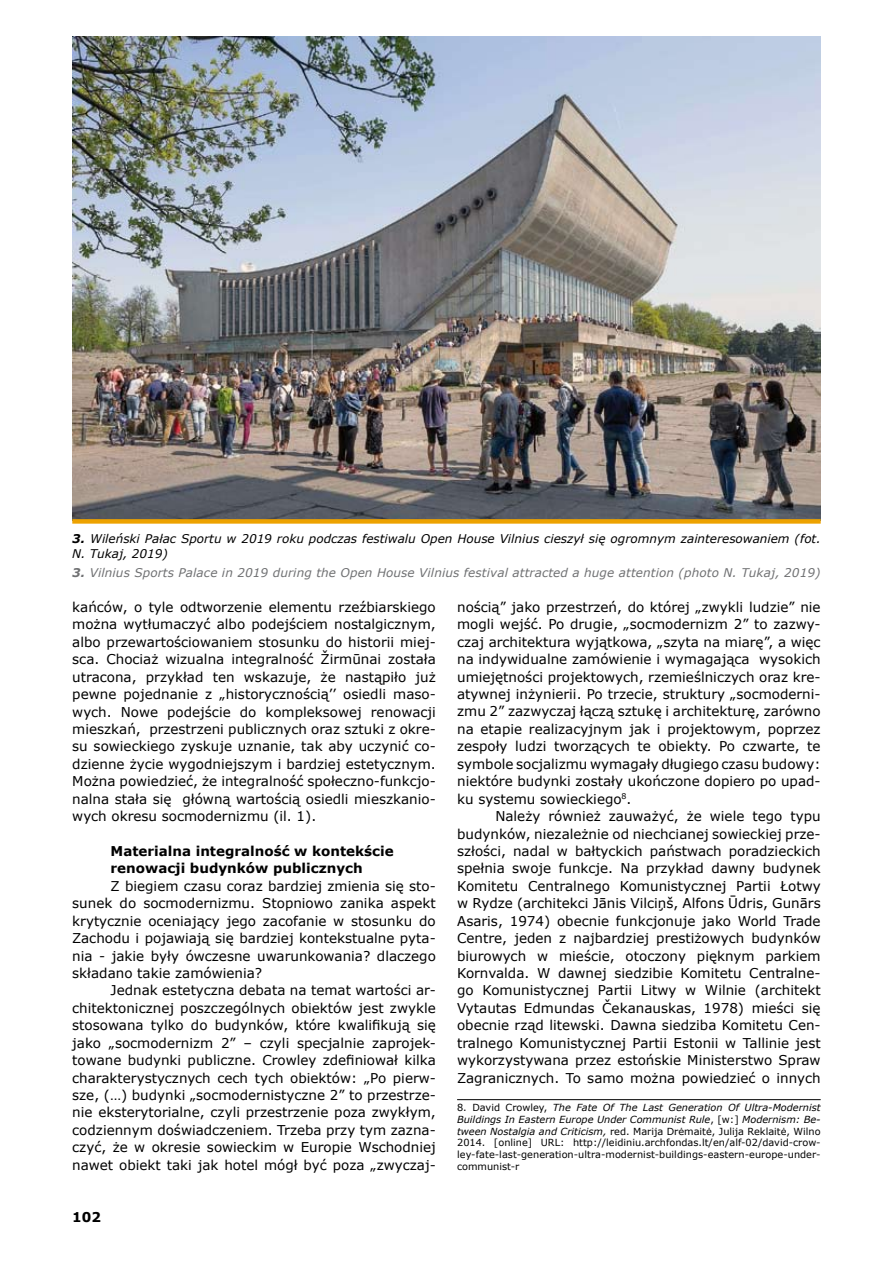
<style>
.page{position:relative;width:893px;height:1263px;background:#fff}
.page>*{position:absolute;margin:0;border:0;box-sizing:border-box;transform-origin:0 0}
.t1{font:13.5px/17.4px "Verdana";color:#000;text-align:justify}
.t2{font:700 13.5px/17.4px "Verdana";color:#000}
.t3{font:italic 12px/14.4px "Verdana";color:#000}
.t4{font:italic 12px "Verdana";letter-spacing:.01em;color:#707173}
.t5{font:9.75px/11.7px "Verdana";letter-spacing:.005em;color:#000;text-align:justify}
.s1{font-weight:700}
.s2{font-style:italic}
</style>
<div class="page">
<hr style="left:457px;top:1099px;width:364px;height:1px;background:#000">
<img style="left:72px;top:36px;width:749px;height:483px">
<div style="left:72px;top:519px;width:749px;height:5px;background:#eda200"></div>
<p class="t3" style="left:72px;top:531px;width:750px"><span class="s1">3.</span> Wileński Pałac Sportu w 2019 roku podczas festiwalu Open House Vilnius cieszył się ogromnym zainteresowaniem (fot.<br>N. Tukaj, 2019)</p>
<p class="t4" style="left:72px;top:564px;width:750px"><span class="s1">3.</span> Vilnius Sports Palace in 2019 during the Open House Vilnius festival attracted a huge attention (photo N. Tukaj, 2019)</p>
<p class="t1" style="left:72px;top:598px;width:365px">kańców, o tyle odtworzenie elementu rzeźbiarskiego można wytłumaczyć albo podejściem nostalgicznym, albo przewartościowaniem stosunku do historii miej&shy;sca. Chociaż wizualna integralność Žirmūnai została utracona, przykład ten wskazuje, że nastąpiło już pewne pojednanie z „historycznością’’ osiedli maso&shy;wych. Nowe podejście do kompleksowej renowacji mieszkań, przestrzeni publicznych oraz sztuki z okre&shy;su sowieckiego zyskuje uznanie, tak aby uczynić co&shy;dzienne życie wygodniejszym i bardziej estetycznym.<br>Można powiedzieć, że integralność społeczno-funkcjo&shy;nalna stała się główną wartością osiedli mieszkanio&shy;wych okresu socmodernizmu (il. 1).</p>
<p class="t2" style="left:111px;top:842px;width:285px">Materialna integralność w kontekście renowacji budynków publicznych</p>
<p class="t1" style="left:72px;top:877px;width:365px;text-indent:38px">Z biegiem czasu coraz bardziej zmienia się sto&shy;sunek do socmodernizmu. Stopniowo zanika aspekt krytycznie oceniający jego zacofanie w stosunku do Zachodu i pojawiają się bardziej kontekstualne pyta&shy;nia - jakie były ówczesne uwarunkowania? dlaczego składano takie zamówienia?</p>
<p class="t1" style="left:72px;top:981px;width:365px;text-indent:38px">Jednak estetyczna debata na temat wartości ar&shy;chitektonicznej poszczególnych obiektów jest zwykle stosowana tylko do budynków, które kwalifikują się jako „socmodernizm 2” – czyli specjalnie zaprojek&shy;towane budynki publiczne. Crowley zdefiniował kilka charakterystycznych cech tych obiektów: „Po pierw&shy;sze, (…) budynki „socmodernistyczne 2” to przestrze&shy;nie eksterytorialne, czyli przestrzenie poza zwykłym, codziennym doświadczeniem. Trzeba przy tym zazna&shy;czyć, że w okresie sowieckim w Europie Wschodniej nawet obiekt taki jak hotel mógł być poza „zwyczaj-</p>
<p class="t2" style="left:72px;top:1208px;width:30px">102</p>
<p class="t1" style="left:457px;top:598px;width:365px">nością” jako przestrzeń, do której „zwykli ludzie” nie mogli wejść. Po drugie, „socmodernizm 2” to zazwy&shy;czaj architektura wyjątkowa, „szyta na miarę”, a więc na indywidualne zamówienie i wymagająca wysokich umiejętności projektowych, rzemieślniczych oraz kre&shy;atywnej inżynierii. Po trzecie, struktury „socmoderni&shy;zmu 2” zazwyczaj łączą sztukę i architekturę, zarówno na etapie realizacyjnym jak i projektowym, poprzez zespoły ludzi tworzących te obiekty. Po czwarte, te symbole socjalizmu wymagały długiego czasu budowy: niektóre budynki zostały ukończone dopiero po upad&shy;ku systemu sowieckiego<sup>8</sup>.</p>
<p class="t1" style="left:457px;top:807px;width:365px;text-indent:38px">Należy również zauważyć, że wiele tego typu budynków, niezależnie od niechcianej sowieckiej prze&shy;szłości, nadal w bałtyckich państwach poradzieckich spełnia swoje funkcje. Na przykład dawny budynek Komitetu Centralnego Komunistycznej Partii Łotwy w Rydze (architekci Jānis Vilciņš, Alfons Ūdris, Gunārs Asaris, 1974) obecnie funkcjonuje jako World Trade Centre, jeden z najbardziej prestiżowych budynków biurowych w mieście, otoczony pięknym parkiem Kornvalda. W dawnej siedzibie Komitetu Centralne&shy;go Komunistycznej Partii Litwy w Wilnie (architekt Vytautas Edmundas Čekanauskas, 1978) mieści się obecnie rząd litewski. Dawna siedziba Komitetu Cen&shy;tralnego Komunistycznej Partii Estonii w Tallinie jest wykorzystywana przez estońskie Ministerstwo Spraw Zagranicznych. To samo można powiedzieć o innych</p>
<p class="t5" style="left:457px;top:1102px;width:365px">8. David Crowley, <span class="s2">The Fate Of The Last Generation Of Ultra-Modernist Buildings In Eastern Europe Under Communist Rule</span>, [w:] <span class="s2">Modernism: Be&shy;tween Nostalgia and Criticism,</span> red. Marija Drėmaitė, Julija Reklaitė, Wilno 2014. [online] URL: http://leidiniu.archfondas.lt/en/alf-02/david-crow&shy;ley-fate-last-generation-ultra-modernist-buildings-eastern-europe-under&shy;communist-r</p>
</div>
